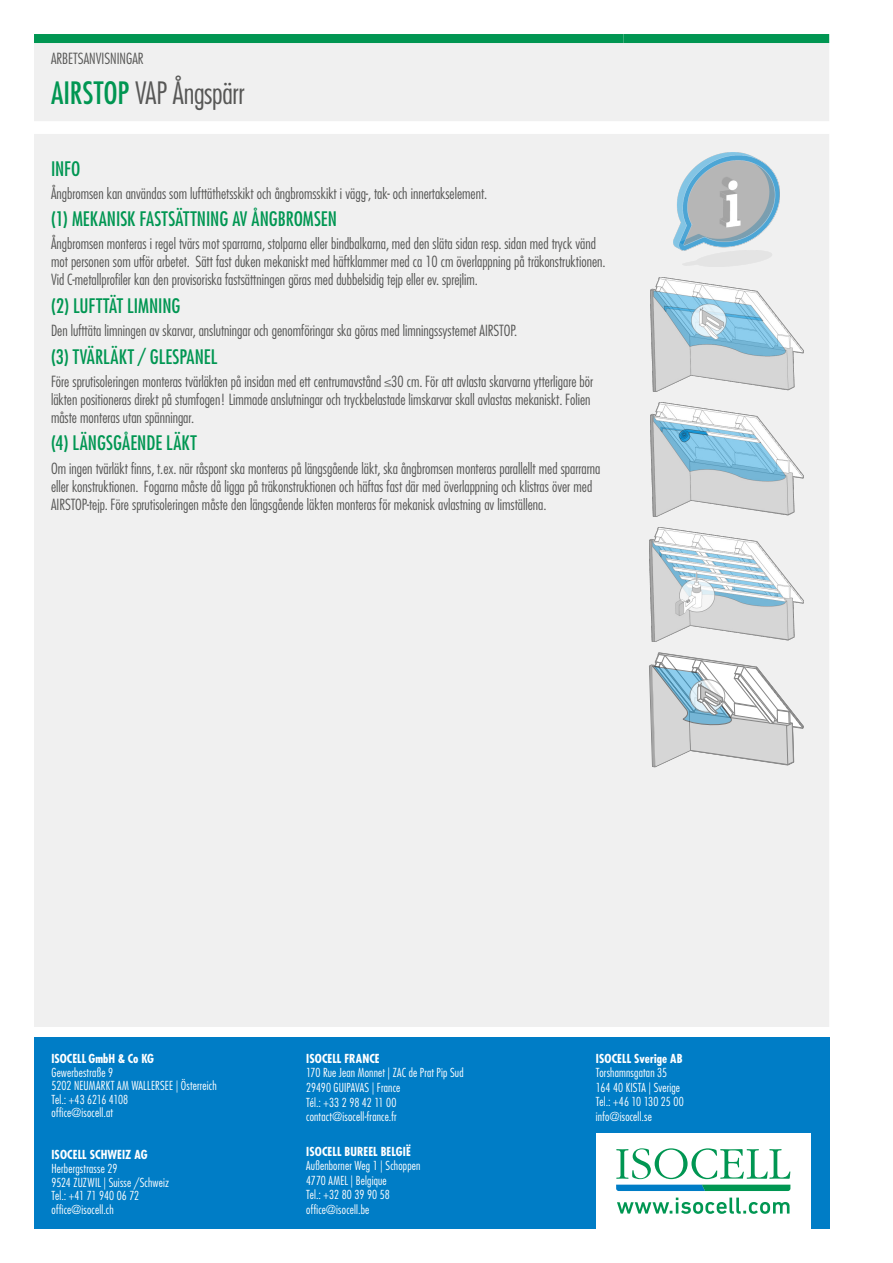
<style>
.page{position:relative;width:893px;height:1263px;background:#fff}
.page>*{position:absolute;margin:0;border:0;box-sizing:border-box;transform-origin:0 0}
.t1{font:300 condensed 30px "Futura LT Pro";letter-spacing:-.015em;color:#575756}
.t2{font:500 condensed 19.5px "Futura LT Pro";color:#009652}
.t3{font:300 condensed 15px/18px "Futura LT Pro";color:#575756}
.t4{font:300 condensed 12.15px/14.5px "Futura LT Pro";letter-spacing:.015em;color:#fff}
.t5{font:700 condensed 12.15px "Futura LT Pro";letter-spacing:.005em;color:#fff}
.s1{font-weight:500;color:#009652}
</style>
<div class="page">
<div style="left:34px;top:1038px;width:795px;height:191px;background:#007dc6"></div>
<div style="left:596px;top:1133px;width:215px;height:96px;background:#fff"></div>
<svg style="left:616px;top:1148px;width:174px;height:43px"></svg>
<svg style="left:617px;top:1197px;width:172px;height:17px"></svg>
<div style="left:34px;top:43px;width:795px;height:984px;background:#f0f0f0"></div>
<div style="left:34px;top:34px;width:589px;height:9px;background:#009652"></div>
<div style="left:623px;top:34px;width:206px;height:9px;background:#009652"></div>
<img style="left:674px;top:153px;width:105px;height:113px">
<img style="left:650px;top:278px;width:153px;height:113px">
<img style="left:650px;top:403px;width:153px;height:113px">
<img style="left:650px;top:528px;width:153px;height:113px">
<svg style="left:649px;top:652px;width:155px;height:115px"></svg>
<p class="t3" style="left:51px;top:49px;width:94px">ARBETSANVISNINGAR</p>
<h1 class="t1" style="left:51px;top:74px;width:195px"><span class="s1">AIRSTOP</span> VAP Ångspärr</h1>
<h2 class="t2" style="left:51px;top:155px;width:31px">INFO</h2>
<p class="t3" style="left:51px;top:184px;width:438px">Ångbromsen kan användas som lufttäthetsskikt och ångbromsskikt i vägg-, tak- och innertakselement.</p>
<h2 class="t2" style="left:51px;top:206px;width:287px">(1) MEKANISK FASTSÄTTNING AV ÅNGBROMSEN</h2>
<p class="t3" style="left:51px;top:235px;width:556px">Ångbromsen monteras i regel tvärs mot sparrarna, stolparna eller bindbalkarna, med den släta sidan resp. sidan med tryck vänd mot personen som utför arbetet. Sätt fast duken mekaniskt med häftklammer med ca 10 cm överlappning på träkonstruktionen.<br>Vid C-metallprofiler kan den provisoriska fastsättningen göras med dubbelsidig tejp eller ev. sprejlim.</p>
<h2 class="t2" style="left:51px;top:292px;width:131px">(2) LUFTTÄT LIMNING</h2>
<p class="t3" style="left:51px;top:321px;width:468px">Den lufttäta limningen av skarvar, anslutningar och genomföringar ska göras med limningssystemet AIRSTOP.</p>
<h2 class="t2" style="left:51px;top:343px;width:168px">(3) TVÄRLÄKT / GLESPANEL</h2>
<p class="t3" style="left:51px;top:372px;width:544px">Före sprutisoleringen monteras tvärläkten på insidan med ett centrumavstånd ≤30 cm. För att avlasta skarvarna ytterligare bör läkten positioneras direkt på stumfogen! Limmade anslutningar och tryckbelastade limskarvar skall avlastas mekaniskt. Folien måste monteras utan spänningar.</p>
<h2 class="t2" style="left:51px;top:430px;width:147px">(4) LÄNGSGÅENDE LÄKT</h2>
<p class="t3" style="left:51px;top:459px;width:551px">Om ingen tvärläkt finns, t.ex. när råspont ska monteras på längsgående läkt, ska ångbromsen monteras parallellt med sparrarna eller konstruktionen. Fogarna måste då ligga på träkonstruktionen och häftas fast där med överlappning och klistras över med<br>AIRSTOP-tejp. Före sprutisoleringen måste den längsgående läkten monteras för mekanisk avlastning av limställena.</p>
<p class="t5" style="left:52px;top:1050px;width:104px">ISOCELL GmbH &amp; Co KG</p>
<p class="t4" style="left:52px;top:1065px;width:167px;line-height:13.6px">Gewerbestraße 9<br>5202 NEUMARKT AM WALLERSEE | Österreich<br>Tel.: +43 6216 4108<br>office@isocell.at</p>
<p class="t5" style="left:52px;top:1147px;width:98px">ISOCELL SCHWEIZ AG</p>
<p class="t4" style="left:52px;top:1162px;width:119px;line-height:13.6px">Herbergstrasse 29<br>9524 ZUZWIL | Suisse /Schweiz<br>Tel.: +41 71 940 06 72 office@isocell.ch</p>
<p class="t5" style="left:306px;top:1050px;width:75px">ISOCELL FRANCE</p>
<p class="t4" style="left:306px;top:1065px;width:159px">170 Rue Jean Monnet | ZAC de Prat Pip Sud<br>29490 GUIPAVAS | France<br>Tél.: +33 2 98 42 11 00 contact@isocell-france.fr</p>
<p class="t5" style="left:306px;top:1143px;width:106px">ISOCELL BUREEL BELGIË</p>
<p class="t4" style="left:306px;top:1158px;width:116px">Außenborner Weg 1 | Schoppen<br>4770 AMEL | Belgique<br>Tel.: +32 80 39 90 58 office@isocell.be</p>
<p class="t5" style="left:596px;top:1050px;width:88px">ISOCELL Sverige AB</p>
<p class="t4" style="left:596px;top:1065px;width:89px">Torshamnsgatan 35<br>164 40 KISTA | Sverige<br>Tel.: +46 10 130 25 00 info@isocell.se</p>
</div>
